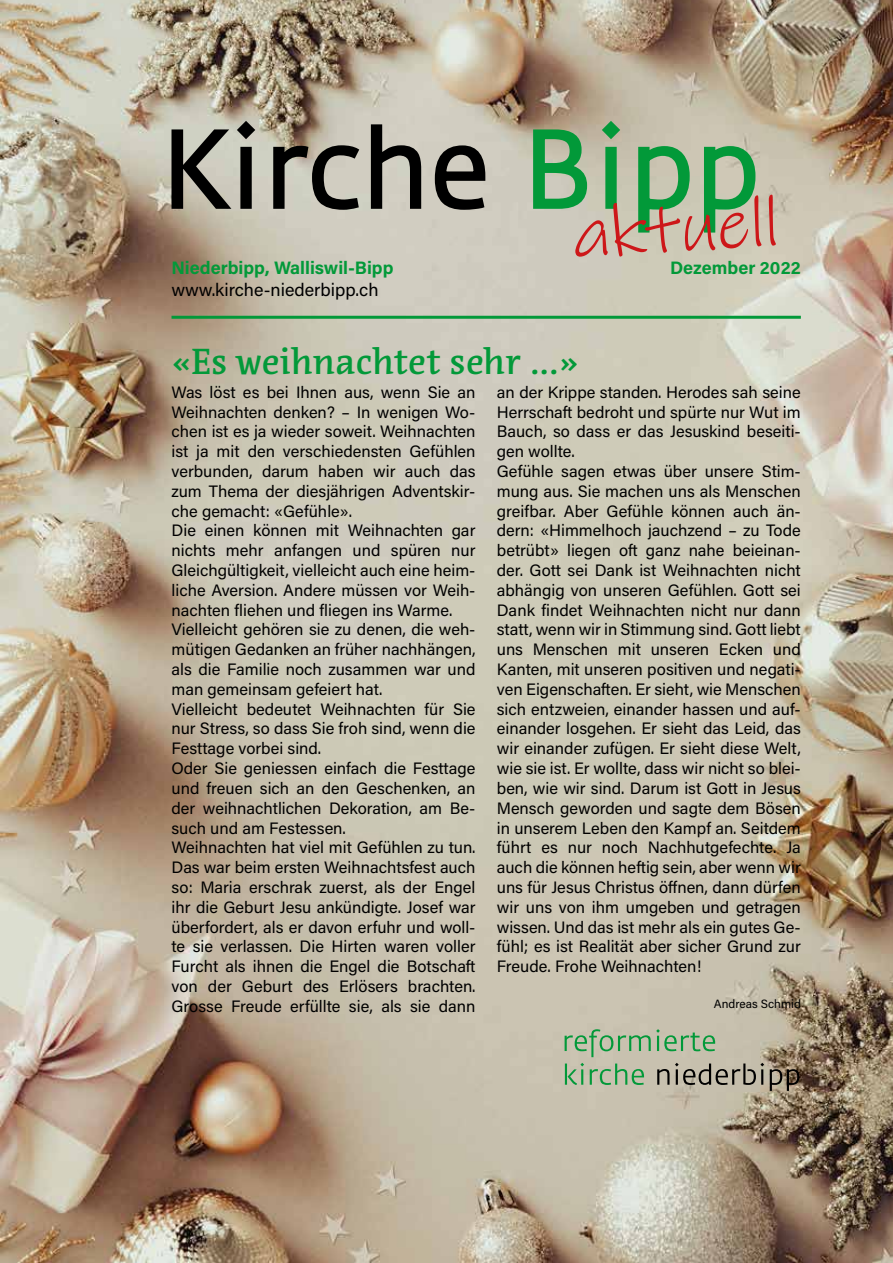
<style>
.page{position:relative;width:893px;height:1263px;background:#fff}
.page>*{position:absolute;margin:0;border:0;box-sizing:border-box;transform-origin:0 0}
.t1{font:72px "Ink Free";color:#cd1719}
.t2{font:500 36px "Acuta";color:#029939}
.t3{font:700 18px "Acumin Pro";color:#029939}
.t4{font:18px "Acumin Pro";color:#000}
.t5{font:16.5px/19.8px "Acumin Pro";color:#000}
.t6{font:12px "Acumin Pro";color:#000}
</style>
<div class="page">
<img style="left:0;top:0;width:893px;height:1263px">
<svg style="left:657px;top:1063px;width:142px;height:28px"></svg>
<svg style="left:565px;top:1063px;width:79px;height:22px"></svg>
<svg style="left:565px;top:1029px;width:150px;height:28px"></svg>
<svg style="left:532px;top:119px;width:225px;height:115px"></svg>
<svg style="left:170px;top:119px;width:317px;height:92px"></svg>
<hr style="left:171px;top:316px;width:630px;height:3px;background:#029939">
<h1 class="t1" style="left:570px;top:187px;width:208px;rotate:-3deg">aktuell</h1>
<p class="t3" style="left:171px;top:255px;width:223px">Niederbipp, Walliswil-Bipp</p>
<p class="t3" style="left:670px;top:255px;width:132px">Dezember 2022</p>
<p class="t4" style="left:171px;top:277px;width:208px">www.kirche-niederbipp.ch</p>
<h2 class="t2" style="left:171px;top:339px;width:409px">«Es weihnachtet sehr ...»</h2>
<p class="t5" style="left:171px;top:381px;width:306px">Was löst es bei Ihnen aus, wenn Sie an Weihnachten denken? – In wenigen Wo&shy;chen ist es ja wieder soweit. Weihnachten ist ja mit den verschiedensten Gefühlen verbunden, darum haben wir auch das zum Thema der diesjährigen Adventskir&shy;che gemacht: «Gefühle».<br>Die einen können mit Weihnachten gar nichts mehr anfangen und spüren nur Gleichgültigkeit, vielleicht auch eine heim&shy;liche Aversion. Andere müssen vor Weih&shy;nachten fliehen und fliegen ins Warme.<br>Vielleicht gehören sie zu denen, die weh&shy;mütigen Gedanken an früher nachhängen, als die Familie noch zusammen war und man gemeinsam gefeiert hat.<br>Vielleicht bedeutet Weihnachten für Sie nur Stress, so dass Sie froh sind, wenn die Festtage vorbei sind.<br>Oder Sie geniessen einfach die Festtage und freuen sich an den Geschenken, an der weihnachtlichen Dekoration, am Be&shy;such und am Festessen.<br>Weihnachten hat viel mit Gefühlen zu tun.<br>Das war beim ersten Weihnachtsfest auch so: Maria erschrak zuerst, als der Engel ihr die Geburt Jesu ankündigte. Josef war überfordert, als er davon erfuhr und woll&shy;te sie verlassen. Die Hirten waren voller Furcht als ihnen die Engel die Botschaft von der Geburt des Erlösers brachten.<br>Grosse Freude erfüllte sie, als sie dann</p>
<p class="t5" style="left:497px;top:381px;width:306px">an der Krippe standen. Herodes sah seine Herrschaft bedroht und spürte nur Wut im Bauch, so dass er das Jesuskind beseiti&shy;gen wollte.<br>Gefühle sagen etwas über unsere Stim&shy;mung aus. Sie machen uns als Menschen greifbar. Aber Gefühle können auch än&shy;dern: «Himmelhoch jauchzend – zu Tode betrübt» liegen oft ganz nahe beieinan&shy;der. Gott sei Dank ist Weihnachten nicht abhängig von unseren Gefühlen. Gott sei Dank findet Weihnachten nicht nur dann statt, wenn wir in Stimmung sind. Gott liebt uns Menschen mit unseren Ecken und Kanten, mit unseren positiven und negati&shy;ven Eigenschaften. Er sieht, wie Menschen sich entzweien, einander hassen und auf&shy;einander losgehen. Er sieht das Leid, das wir einander zufügen. Er sieht diese Welt, wie sie ist. Er wollte, dass wir nicht so blei&shy;ben, wie wir sind. Darum ist Gott in Jesus Mensch geworden und sagte dem Bösen in unserem Leben den Kampf an. Seitdem führt es nur noch Nachhutgefechte. Ja auch die können heftig sein, aber wenn wir uns für Jesus Christus öffnen, dann dürfen wir uns von ihm umgeben und getragen wissen. Und das ist mehr als ein gutes Ge&shy;fühl; es ist Realität aber sicher Grund zur Freude. Frohe Weihnachten!</p>
<p class="t6" style="left:714px;top:995px;width:88px">Andreas Schmid</p>
</div>
